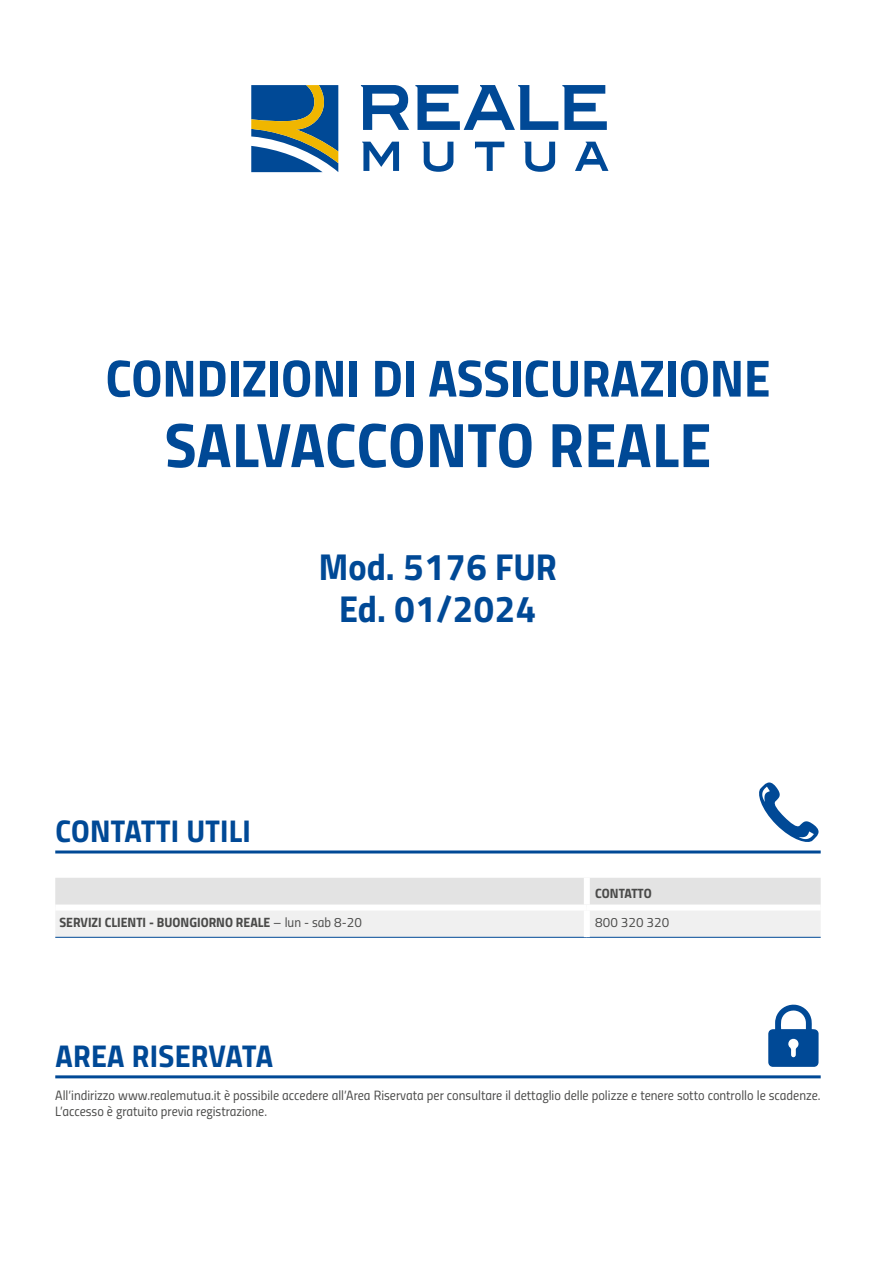
<style>
.page{position:relative;width:893px;height:1263px;background:#fff}
.page>*{position:absolute;margin:0;border:0;box-sizing:border-box;transform-origin:0 0}
.t1{font:63px "Titillium Bold Upright";letter-spacing:.005em;color:#004996}
.t2{font:52.5px "Titillium Bold Upright";color:#004996}
.t3{font:37.5px/42px "Titillium Bold Upright";color:#004996;text-align:center}
.t4{font:31.5px "Titillium Bold Upright";letter-spacing:.01em;color:#004996}
.t5{font:13.5px/16.2px "Titillium Regular Upright";color:#4a4a49}
.t6{font:13.5px "Titillium Bold Upright";color:#4a4a49}
.s1{font-family:"Titillium Regular Upright"}
</style>
<div class="page">
<svg style="left:251px;top:85px;width:87px;height:87px;background:#4e7484"></svg>
<svg style="left:361px;top:85px;width:48px;height:45px"></svg>
<svg style="left:415px;top:85px;width:192px;height:45px"></svg>
<svg style="left:362px;top:142px;width:37px;height:29px"></svg>
<svg style="left:422px;top:142px;width:31px;height:30px"></svg>
<svg style="left:475px;top:142px;width:29px;height:29px"></svg>
<svg style="left:524px;top:142px;width:31px;height:30px"></svg>
<svg style="left:575px;top:142px;width:33px;height:29px"></svg>
<hr style="left:55px;top:1075px;width:766px;height:3px;background:#004996">
<svg style="left:768px;top:1004px;width:51px;height:63px"></svg>
<hr style="left:55px;top:850px;width:766px;height:3px;background:#004996">
<svg style="left:759px;top:782px;width:60px;height:60px"></svg>
<svg style="left:55px;top:878px;width:766px;height:59px"></svg>
<hr style="left:55px;top:937px;width:532px;height:1px;background:#004996">
<hr style="left:587px;top:937px;width:234px;height:1px;background:#004996">
<div style="left:55px;top:904px;width:532px;height:6px;background:#fff"></div>
<div style="left:587px;top:904px;width:234px;height:6px;background:#fff"></div>
<div style="left:584px;top:878px;width:6px;height:26px;background:#fff"></div>
<div style="left:584px;top:910px;width:6px;height:27px;background:#fff"></div>
<h2 class="t2" style="left:106px;top:337px;width:666px">CONDIZIONI DI ASSICURAZIONE</h2>
<h1 class="t1" style="left:165px;top:396px;width:548px">SALVACCONTO REALE</h1>
<h3 class="t3" style="left:319px;top:544px;width:239px">Mod. 5176 FUR<br>Ed. 01/2024</h3>
<h3 class="t4" style="left:55px;top:806px;width:197px">CONTATTI UTILI</h3>
<p class="t6" style="left:595px;top:882px;width:58px">CONTATTO</p>
<p class="t6" style="left:60px;top:912px;width:304px">SERVIZI CLIENTI - BUONGIORNO REALE <span class="s1">– lun - sab 8-20</span></p>
<p class="t5" style="left:595px;top:914px;width:75px">800 320 320</p>
<h3 class="t4" style="left:55px;top:1031px;width:219px">AREA RISERVATA</h3>
<p class="t5" style="left:55px;top:1086px;width:767px">All’indirizzo www.realemutua.it è possibile accedere all’Area Riservata per consultare il dettaglio delle polizze e tenere sotto controllo le scadenze.<br>L’accesso è gratuito previa registrazione.</p>
</div>
